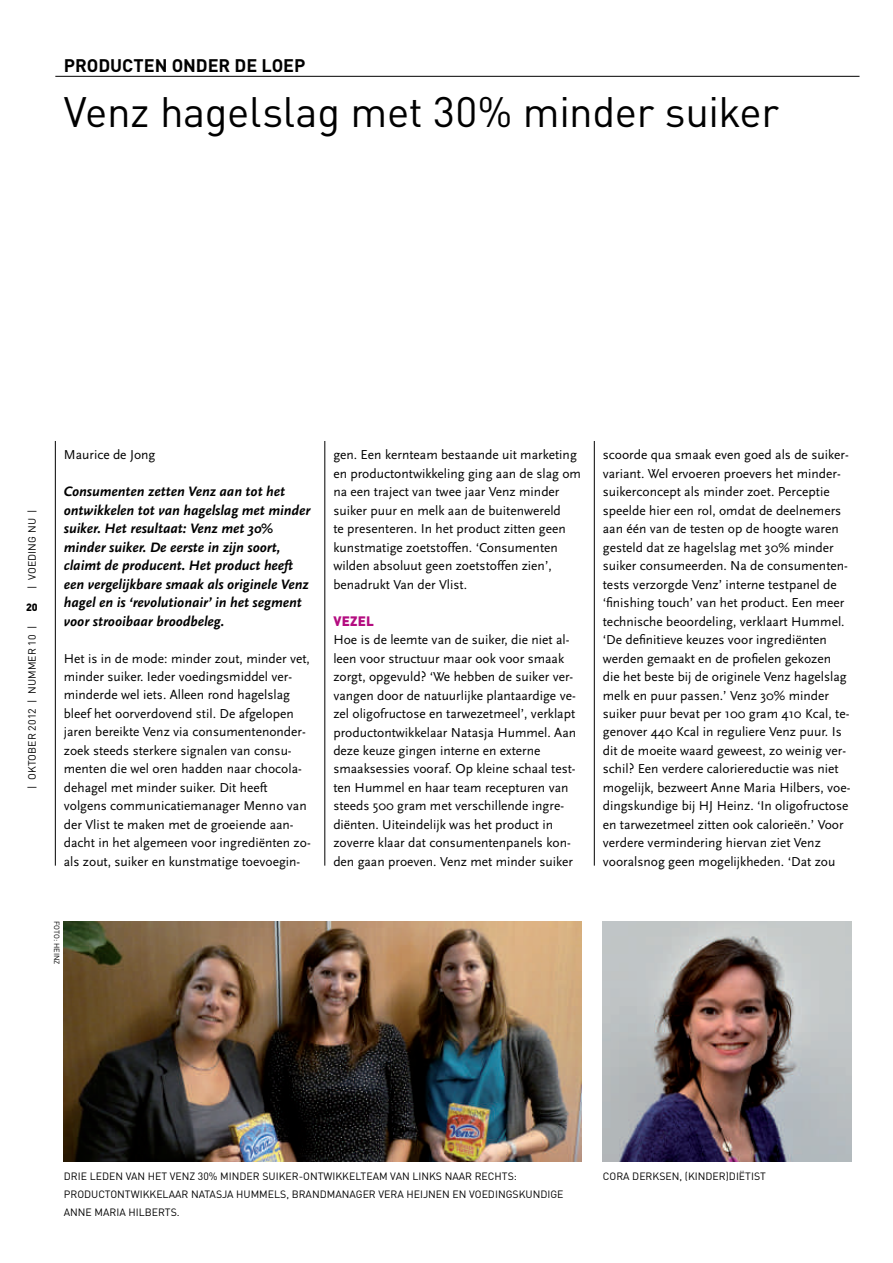
<style>
.page{position:relative;width:893px;height:1263px;background:#fff}
.page>*{position:absolute;margin:0;border:0;box-sizing:border-box;transform-origin:0 0}
.t1{font:42px "DIN";color:#000}
.t2{font:700 18px "DIN";letter-spacing:-.005em;color:#000}
.t3{font:italic 700 14.25px/18.5px "Scala Sans";color:#000}
.t4{font:13.5px/18.5px "Scala Sans";color:#000}
.t5{font:900 13.5px "DIN";letter-spacing:.02em;color:#b40c80}
.t6{font:10.5px/18.5px "DIN";color:#000}
.t7{font:900 10.5px "DIN";color:#000}
.t8{font:7.5px "DIN";color:#000}
</style>
<div class="page">
<hr style="left:55px;top:76px;width:804px;height:1px;background:#000">
<img style="left:64px;top:921px;width:517px;height:239px">
<img style="left:602px;top:921px;width:248px;height:239px">
<hr style="left:594px;top:441px;width:1px;height:424px;background:#000">
<hr style="left:324px;top:441px;width:1px;height:424px;background:#000">
<hr style="left:55px;top:441px;width:1px;height:424px;background:#000">
<h2 class="t2" style="left:64px;top:53px;width:243px">PRODUCTEN ONDER DE LOEP</h2>
<h1 class="t1" style="left:64px;top:86px;width:716px">VENZ HAGELSLAG MET 30% MINDER SUIKER</h1>
<p class="t6" style="left:22px;top:588px;width:81px;rotate:-90deg">| VOEDING NU |</p>
<p class="t6" style="left:22px;top:788px;width:165px;rotate:-90deg">| OKTOBER 2012 | NUMMER 10 |</p>
<p class="t7" style="left:26px;top:600px;width:13px">20</p>
<p class="t4" style="left:64px;top:446px;width:93px">Maurice de Jong</p>
<p class="t3" style="left:64px;top:482px;width:248px">Consumenten zetten Venz aan tot het ontwikkelen tot van hagelslag met minder suiker. Het resultaat: Venz met 30% minder suiker. De eerste in zijn soort, claimt de producent. Het product heeft een vergelijkbare smaak als originele Venz hagel en is ‘revolutionair’ in het segment voor strooibaar broodbeleg.</p>
<p class="t4" style="left:64px;top:649px;width:248px">Het is in de mode: minder zout, minder vet, minder suiker. Ieder voedingsmiddel ver&shy;minderde wel iets. Alleen rond hagelslag bleef het oorverdovend stil. De afgelopen jaren bereikte Venz via consumentenonder&shy;zoek steeds sterkere signalen van consu&shy;menten die wel oren hadden naar chocola&shy;dehagel met minder suiker. Dit heeft volgens communicatiemanager Menno van der Vlist te maken met de groeiende aan&shy;dacht in het algemeen voor ingrediënten zo&shy;als zout, suiker en kunstmatige toevoegin-</p>
<p class="t8" style="left:62px;top:920px;width:45px;rotate:90deg">FOTO: HEINZ</p>
<p class="t4" style="left:333px;top:446px;width:249px">gen. Een kernteam bestaande uit marketing en productontwikkeling ging aan de slag om na een traject van twee jaar Venz minder suiker puur en melk aan de buitenwereld<br>te presenteren. In het product zitten geen kunstmatige zoetstoffen. ‘Consumenten wilden absoluut geen zoetstoffen zien’, benadrukt Van der Vlist.</p>
<p class="t5" style="left:333px;top:611px;width:42px">VEZEL</p>
<p class="t4" style="left:333px;top:630px;width:244px">Hoe is de leemte van de suiker, die niet al&shy;leen voor structuur maar ook voor smaak zorgt, opgevuld? ‘We hebben de suiker ver&shy;vangen door de natuurlijke plantaardige ve&shy;zel oligofructose en tarwezetmeel’, verklapt productontwikkelaar Natasja Hummel. Aan deze keuze gingen interne en externe smaaksessies vooraf. Op kleine schaal test&shy;ten Hummel en haar team recepturen van steeds 500 gram met verschillende ingre&shy;diënten. Uiteindelijk was het product in zoverre klaar dat consumentenpanels kon&shy;den gaan proeven. Venz met minder suiker</p>
<p class="t4" style="left:602px;top:446px;width:249px">scoorde qua smaak even goed als de suiker&shy;variant. Wel ervoeren proevers het minder&shy;suikerconcept als minder zoet. Perceptie speelde hier een rol, omdat de deelnemers aan één van de testen op de hoogte waren gesteld dat ze hagelslag met 30% minder suiker consumeerden. Na de consumenten&shy;tests verzorgde Venz’ interne testpanel de ‘finishing touch’ van het product. Een meer technische beoordeling, verklaart Hummel. ‘De definitieve keuzes voor ingrediënten werden gemaakt en de profielen gekozen die het beste bij de originele Venz hagelslag melk en puur passen.’ Venz 30% minder suiker puur bevat per 100 gram 410 Kcal, te&shy;genover 440 Kcal in reguliere Venz puur. Is dit de moeite waard geweest, zo weinig ver&shy;schil? Een verdere caloriereductie was niet mogelijk, bezweert Anne Maria Hilbers, voe&shy;dingskundige bij HJ Heinz. ‘In oligofructose en tarwezetmeel zitten ook calorieën.’ Voor verdere vermindering hiervan ziet Venz vooralsnog geen mogelijkheden. ‘Dat zou</p>
<p class="t6" style="left:64px;top:1165px;width:501px">DRIE LEDEN VAN HET VENZ 30% MINDER SUIKER-ONTWIKKELTEAM VAN LINKS NAAR RECHTS:<br>PRODUCTONTWIKKELAAR NATASJA HUMMELS, BRANDMANAGER VERA HEIJNEN EN VOEDINGSKUNDIGE<br>ANNE MARIA HILBERTS.</p>
<p class="t6" style="left:602px;top:1165px;width:165px">CORA DERKSEN, (KINDER)DIËTIST</p>
</div>
